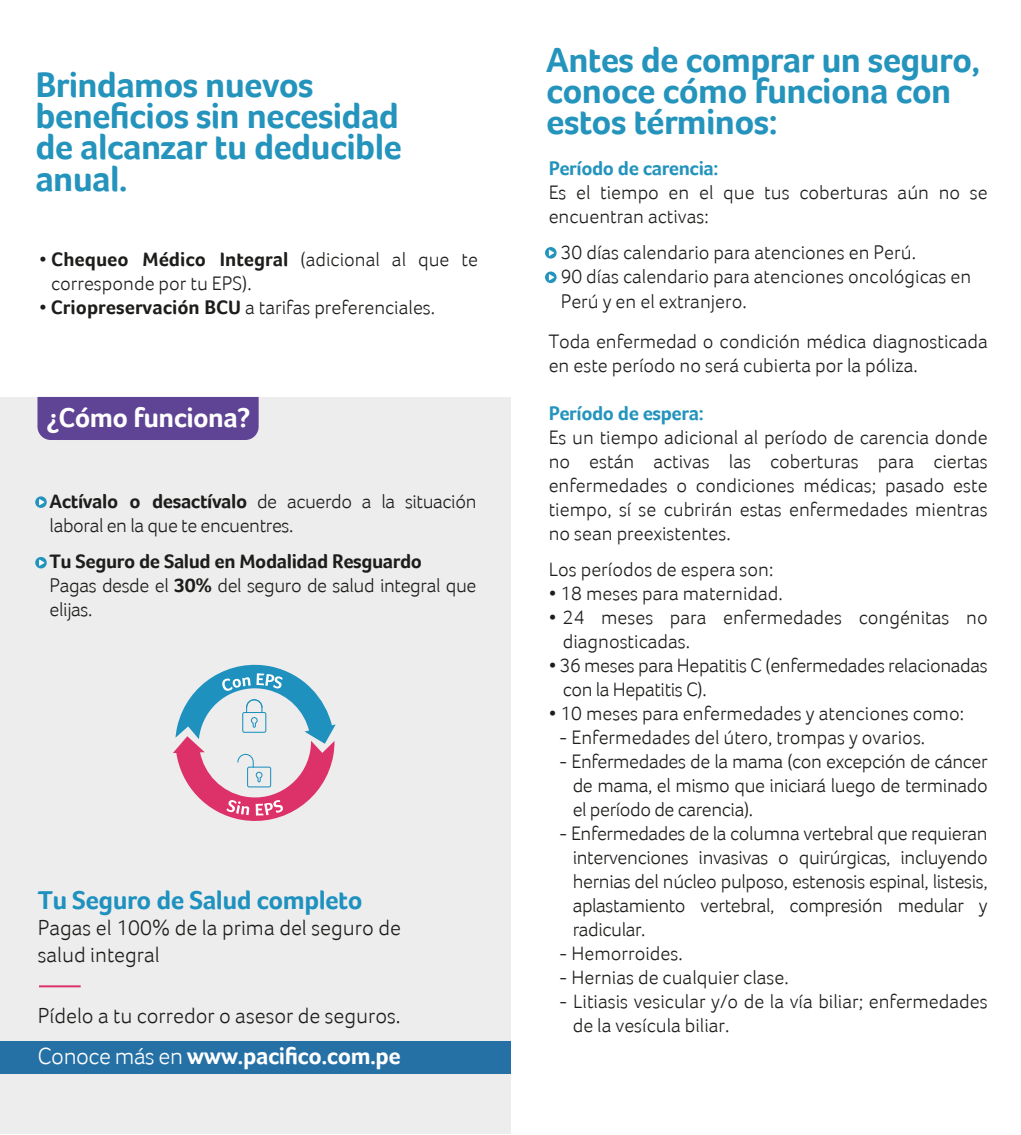
<style>
.page{position:relative;width:1021px;height:1135px;background:#fff}
.page>*{position:absolute;margin:0;border:0;box-sizing:border-box;transform-origin:0 0}
.t1{font:700 36px/31.2px "Foco";letter-spacing:-.02em;color:#2494bd}
.t2{font:700 28px "Foco";letter-spacing:-.02em;color:#fff}
.t3{font:700 26.6px "Foco";letter-spacing:-.02em;color:#1e91bf}
.t4{font:700 24px "Foco";letter-spacing:-.02em;color:#fff}
.t5{font:300 22px/26.4px "Foco";color:#1d1d1b}
.t6{font:300 20px/24px "Foco";color:#1d1d1b}
.t7{font:300 20px/24px "Foco";letter-spacing:-.02em;color:#1d1d1b}
.t8{font:700 20px "Foco";letter-spacing:-.02em;color:#2494bd}
.s1{font-weight:700}
.s2{font-weight:300}
</style>
<div class="page">
<div style="left:0;top:397px;width:510px;height:736px;background:#ededed"></div>
<div style="left:0;top:1041px;width:510px;height:32px;background:#2570a5"></div>
<div style="left:37px;top:397px;width:222px;height:43px;background:#5f4495"></div>
<svg style="left:35px;top:496px;width:12px;height:12px"></svg>
<svg style="left:39px;top:499px;width:5px;height:6px"></svg>
<div style="left:35px;top:557px;width:12px;height:11px;background:#2494bd;border-radius:50%"></div>
<svg style="left:39px;top:559px;width:5px;height:7px"></svg>
<svg style="left:173px;top:665px;width:163px;height:156px"></svg>
<hr style="left:39px;top:985px;width:42px;height:2px;background:#dd316a">
<svg style="left:545px;top:247px;width:11px;height:12px"></svg>
<svg style="left:549px;top:250px;width:5px;height:6px"></svg>
<svg style="left:545px;top:271px;width:11px;height:12px"></svg>
<svg style="left:549px;top:274px;width:5px;height:6px"></svg>
<h1 class="t1" style="left:35px;top:69px;width:368px">Brindamos nuevos beneficios sin necesidad de alcanzar tu deducible anual.</h1>
<p class="t6" style="left:51px;top:247px;width:428px;text-indent:-12px">• <span class="s1">Chequeo Médico Integral</span> (adicional al que te corresponde por tu EPS).</p>
<p class="t6" style="left:39px;top:295px;width:398px">• <span class="s1">Criopreservación BCU</span> a tarifas preferenciales.</p>
<h2 class="t2" style="left:46px;top:401px;width:205px">¿Cómo funciona?</h2>
<p class="t7" style="left:50px;top:489px;width:428px"><span class="s1">Actívalo o desactívalo</span> de acuerdo a la situación laboral en la que te encuentres.</p>
<p class="t7" style="left:50px;top:549px;width:428px"><span class="s1">Tu Seguro de Salud en Modalidad Resguardo<br></span>Pagas desde el <span class="s1">30%</span> del seguro de salud integral que elijas.</p>
<h3 class="t3" style="left:38px;top:884px;width:326px">Tu Seguro de Salud completo</h3>
<p class="t5" style="left:38px;top:914px;width:365px">Pagas el 100% de la prima del seguro de salud integral</p>
<p class="t5" style="left:38px;top:1002px;width:364px">Pídelo a tu corredor o asesor de seguros.</p>
<p class="t4" style="left:37px;top:1042px;width:365px"><span class="s2">Conoce más en</span> www.pacifico.com.pe</p>
<h1 class="t1" style="left:546px;top:44px;width:435px">Antes de comprar un seguro, conoce cómo funciona con estos términos:</h1>
<p class="t8" style="left:549px;top:157px;width:171px">Período de carencia:</p>
<p class="t6" style="left:549px;top:181px;width:441px">Es el tiempo en el que tus coberturas aún no se encuentran activas:</p>
<p class="t6" style="left:561px;top:241px;width:412px">30 días calendario para atenciones en Perú.<br>90 días calendario para atenciones oncológicas en<br>Perú y en el extranjero.</p>
<p class="t6" style="left:549px;top:329px;width:440px">Toda enfermedad o condición médica diagnosticada en este período no será cubierta por la póliza.</p>
<p class="t8" style="left:549px;top:401px;width:156px">Período de espera:</p>
<p class="t6" style="left:549px;top:425px;width:440px;text-align:justify">Es un tiempo adicional al período de carencia donde no están activas las coberturas para ciertas enfermedades o condiciones médicas; pasado este tiempo, sí se cubrirán estas enfermedades mientras no sean preexistentes.</p>
<p class="t6" style="left:549px;top:557px;width:226px">Los períodos de espera son:</p>
<p class="t6" style="left:549px;top:581px;width:236px">• 18 meses para maternidad.</p>
<p class="t6" style="left:563px;top:605px;width:426px;text-indent:-14px">• 24 meses para enfermedades congénitas no diagnosticadas.</p>
<p class="t7" style="left:563px;top:653px;width:426px;text-indent:-14px">• 36 meses para Hepatitis C (enfermedades relacionadas con la Hepatitis C).</p>
<p class="t6" style="left:549px;top:701px;width:417px">• 10 meses para enfermedades y atenciones como:</p>
<p class="t6" style="left:559px;top:725px;width:368px">- Enfermedades del útero, trompas y ovarios.</p>
<p class="t6" style="left:573px;top:749px;width:416px;text-align:justify;text-indent:-14px">- Enfermedades de la mama (con excepción de cáncer de mama, el mismo que iniciará luego de terminado el período de carencia).</p>
<p class="t6" style="left:573px;top:821px;width:416px;text-align:justify;text-indent:-14px">- Enfermedades de la columna vertebral que requieran intervenciones invasivas o quirúrgicas, incluyendo hernias del núcleo pulposo, estenosis espinal, listesis, aplastamiento vertebral, compresión medular y radicular.</p>
<p class="t6" style="left:559px;top:941px;width:126px">- Hemorroides.</p>
<p class="t6" style="left:559px;top:965px;width:232px">- Hernias de cualquier clase.</p>
<p class="t6" style="left:573px;top:989px;width:416px;text-indent:-14px">- Litiasis vesicular y/o de la vía biliar; enfermedades de la vesícula biliar.</p>
</div>
